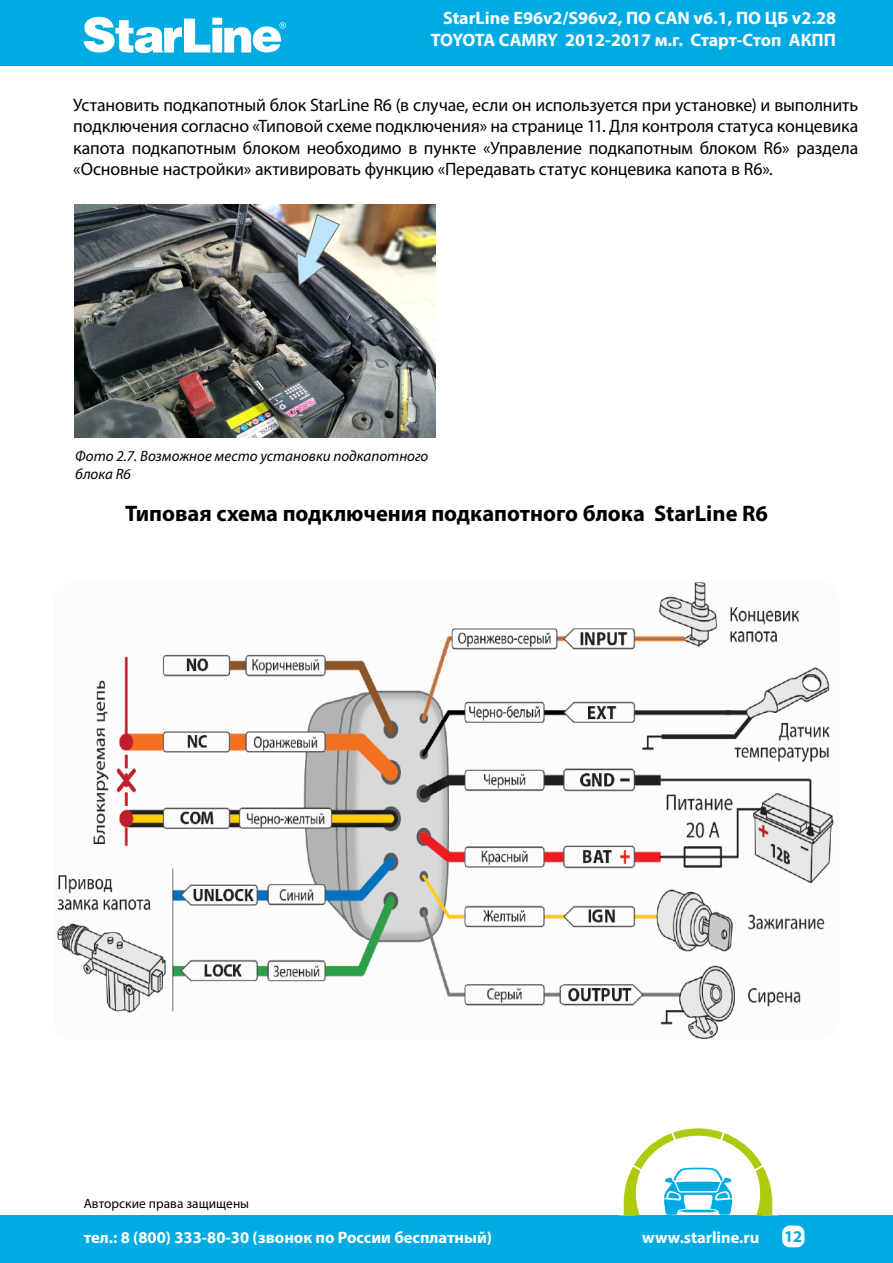
<style>
.page{position:relative;width:893px;height:1263px;background:#fff}
.page>*{position:absolute;margin:0;border:0;box-sizing:border-box;transform-origin:0 0}
.t1{font:700 22.5px "Myriad Pro";color:#000}
.t2{font:18px/21.6px "Myriad Pro";letter-spacing:-.005em;color:#000;text-align:justify}
.t3{font:700 18px/21.6px "Myriad Pro";color:#fff;text-align:right}
.t4{font:700 16.5px "Myriad Pro";color:#fff}
.t5{font:700 16.5px "Myriad Pro";color:#00abe4}
.t6{font:italic 15px/18px "Myriad Pro";color:#000}
.t7{font:13.5px "Myriad Pro";color:#000}
</style>
<div class="page">
<div style="left:0;top:0;width:893px;height:65px;background:#00abe4"></div>
<svg style="left:84px;top:17px;width:202px;height:36px"></svg>
<div style="left:0;top:1215px;width:893px;height:48px;background:#00abe4"></div>
<div style="left:782px;top:1225px;width:22px;height:22px;background:#fff;border-radius:8px"></div>
<svg style="left:623px;top:1128px;width:150px;height:87px"></svg>
<img style="left:57px;top:582px;width:777px;height:457px">
<img style="left:75px;top:204px;width:361px;height:233px">
<svg style="left:296px;top:214px;width:45px;height:73px;background:#a0adb1"></svg>
<p class="t3" style="left:431px;top:7px;width:407px">StarLine E96v2/S96v2, ПО CAN v6.1, ПО ЦБ v2.28<br>TOYOTA CAMRY 2012-2017 м.г. Старт-Стоп АКПП</p>
<p class="t2" style="left:73px;top:93px;width:786px">Установить подкапотный блок StarLine R6 (в случае, если он используется при установке) и выполнить подключения согласно «Типовой схеме подключения» на странице 11. Для контроля статуса концевика капота подкапотным блоком необходимо в пункте «Управление подкапотным блоком R6» раздела «Основные настройки» активировать функцию «Передавать статус концевика капота в R6».</p>
<p class="t6" style="left:75px;top:447px;width:355px">Фото 2.7. Возможное место установки подкапотного блока R6</p>
<p class="t1" style="left:125px;top:498px;width:644px">Типовая схема подключения подкапотного блока StarLine R6</p>
<p class="t7" style="left:84px;top:1195px;width:167px">Авторские права защищены</p>
<p class="t4" style="left:84px;top:1226px;width:410px">тел.: 8 (800) 333-80-30 (звонок по России бесплатный)</p>
<p class="t4" style="left:642px;top:1226px;width:119px">www.starline.ru</p>
<p class="t5" style="left:784px;top:1226px;width:20px">12</p>
</div>
